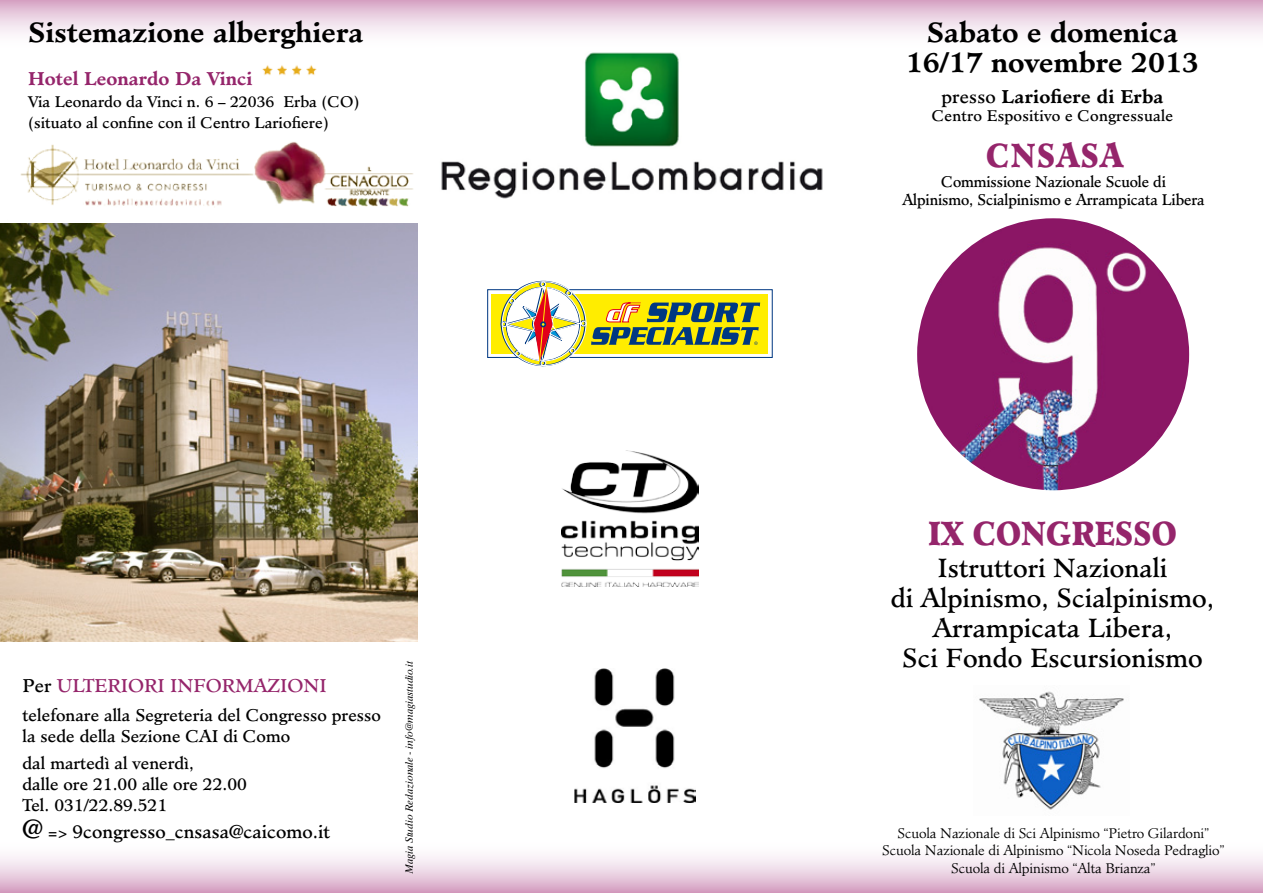
<style>
.page{position:relative;width:1263px;height:893px;background:#fff}
.page>*{position:absolute;margin:0;border:0;box-sizing:border-box;transform-origin:0 0}
.t1{font:900 32.4px "Minister";color:#95256b;scale:.83 1}
.t2{font:700 27px "Minister";color:#000}
.t3{font:25.5px "Minister";color:#000}
.t4{font:18px "Minister";color:#000}
.t5{font:18px "Minister";color:#95256b}
.t6{font:700 18px "Minister";letter-spacing:.01em;color:#000}
.t7{font:700 18px "Minister";color:#95256b}
.t8{font:16.5px/21px "Minister";color:#000}
.t9{font:15px "Minister";color:#000}
.t10{font:15px "Minister";color:#000;scale:.96 1}
.t11{font:300 13.5px "Minister";letter-spacing:-.01em;color:#000}
.t12{font:italic 10.5px "Times Ten";letter-spacing:-.01em;color:#000}
.s1{color:#000}
.s2{font-size:25.5px}
.s3{font-size:16.5px}
.s4{font-weight:400}
</style>
<div class="page">
<div style="left:0;top:0;width:1263px;height:50px;background:linear-gradient(to bottom,#dbb0cc,#fff)"></div>
<svg style="left:0;top:856px;width:1263px;height:37px"></svg>
<img style="left:979px;top:691px;width:145px;height:119px">
<img style="left:917px;top:218px;width:272px;height:272px;border-radius:136px">
<img style="left:574px;top:669px;width:121px;height:133px">
<img style="left:562px;top:450px;width:136px;height:137px">
<img style="left:20px;top:142px;width:393px;height:66px">
<img style="left:0;top:224px;width:418px;height:418px">
<img style="left:262px;top:65px;width:55px;height:11px">
<img style="left:435px;top:48px;width:393px;height:151px">
<svg style="left:487px;top:289px;width:286px;height:69px"></svg>
<div style="left:492px;top:294px;width:276px;height:59px;background:#ffed00"></div>
<svg style="left:499px;top:282px;width:261px;height:85px"></svg>
<p class="t2" style="left:28px;top:15px;width:337px">Sistemazione alberghiera</p>
<p class="t7" style="left:28px;top:67px;width:226px">Hotel Leonardo Da Vinci</p>
<p class="t9" style="left:28px;top:92px;width:333px">Via Leonardo da Vinci n. 6 – 22036 Erba (CO)</p>
<p class="t9" style="left:28px;top:114px;width:302px">(situato al confine con il Centro Lariofiere)</p>
<p class="t5" style="left:23px;top:674px;width:306px"><span class="s1">Per</span> ULTERIORI INFORMAZIONI</p>
<p class="t8" style="left:23px;top:704px;width:360px">telefonare alla Segreteria del Congresso presso la sede della Sezione CAI di Como</p>
<p class="t8" style="left:23px;top:752px;width:173px">dal martedì al venerdì,</p>
<p class="t8" style="left:23px;top:773px;width:226px">dalle ore 21.00 alle ore 22.00</p>
<p class="t8" style="left:23px;top:794px;width:146px">Tel. 031/22.89.521</p>
<p class="t4" style="left:23px;top:820px;width:309px"><span class="s2">@</span> <span class="s3">=&gt;</span> 9congresso_cnsasa@caicomo.it</p>
<p class="t12" style="left:403px;top:874px;width:214px;rotate:-90deg">Magia Studio Redazionale - info@magiastudio.it</p>
<p class="t2" style="left:927px;top:15px;width:253px">Sabato e domenica</p>
<p class="t2" style="left:906px;top:45px;width:295px">16/17 novembre 2013</p>
<p class="t6" style="left:941px;top:85px;width:224px"><span class="s4">presso</span> Lariofiere di Erba</p>
<p class="t9" style="left:932px;top:106px;width:243px">Centro Espositivo e Congressuale</p>
<p class="t1" style="left:986px;top:135px;width:166px">CNSASA</p>
<p class="t10" style="left:941px;top:172px;width:236px">Commissione Nazionale Scuole di</p>
<p class="t10" style="left:902px;top:190px;width:316px">Alpinismo, Scialpinismo e Arrampicata Libera</p>
<p class="t1" style="left:928px;top:513px;width:301px">IX CONGRESSO</p>
<p class="t3" style="left:937px;top:552px;width:231px">Istruttori Nazionali</p>
<p class="t3" style="left:891px;top:582px;width:325px">di Alpinismo, Scialpinismo,</p>
<p class="t3" style="left:933px;top:612px;width:241px">Arrampicata Libera,</p>
<p class="t3" style="left:902px;top:642px;width:302px">Sci Fondo Escursionismo</p>
<p class="t11" style="left:897px;top:825px;width:313px">Scuola Nazionale di Sci Alpinismo “Pietro Gilardoni”</p>
<p class="t11" style="left:882px;top:842px;width:344px">Scuola Nazionale di Alpinismo “Nicola Noseda Pedraglio”</p>
<p class="t11" style="left:951px;top:860px;width:206px">Scuola di Alpinismo “Alta Brianza”</p>
</div>
